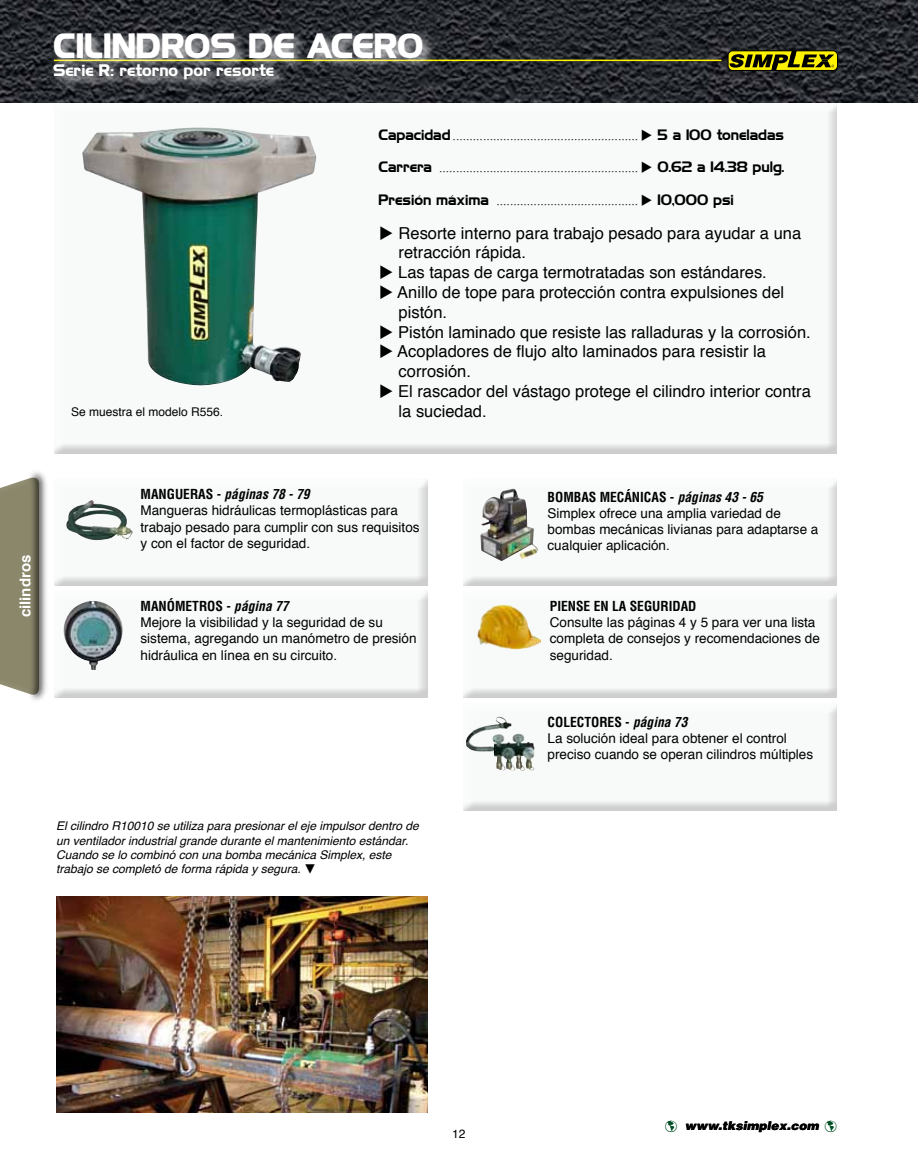
<style>
.page{position:relative;width:918px;height:1174px;background:#fff}
.page>*{position:absolute;margin:0;border:0;box-sizing:border-box;transform-origin:0 0}
.t1{font:700 31.5px "Highland Gothic FLF";color:#fff}
.t2{font:16.5px/19.8px "Helvetica";color:#000}
.t3{font:700 15px "Highland Gothic FLF";color:#fff}
.t4{font:700 15px "Helvetica";color:#fff}
.t5{font:13.5px/16.2px "Helvetica";color:#000}
.t6{font:13.5px "Times New Roman";color:#000}
.t7{font:700 condensed 13.5px "Helvetica";color:#000}
.t8{font:italic 12px/14.4px "Helvetica";color:#000}
.t9{font:12px "Helvetica";color:#000}
.t10{font:italic 900 12px "Helvetica";color:#000}
.s1{font-family:"Highland Gothic FLF"}
.s2{font-weight:700;font-stretch:condensed}
.s3{font-weight:700;font-style:italic;font-stretch:condensed}
.s4{color:#005024}
</style>
<div class="page">
<div style="left:53px;top:102px;width:784px;height:352px;background:#f8fafa"></div>
<img style="left:0;top:0;width:918px;height:102px">
<div style="left:727px;top:50px;width:111px;height:21px;border:1px solid #000;border-radius:5px"></div>
<svg style="left:729px;top:51px;width:105px;height:20px;background:#867f00"></svg>
<hr style="left:54px;top:60px;width:667px;height:1px;background:#fff200">
<img style="left:82px;top:127px;width:235px;height:259px">
<img style="left:56px;top:897px;width:372px;height:216px">
<div style="left:51px;top:30px;width:384px;height:62px;background:#fff;opacity:.75"></div>
<div style="left:0;top:470px;width:37px;height:232px;background:#fff;opacity:.75"></div>
<div style="left:26px;top:469px;width:24px;height:235px;background:#000;opacity:.75"></div>
<div style="left:463px;top:478px;width:375px;height:108px;background:#000;opacity:.75"></div>
<img style="left:480px;top:489px;width:59px;height:72px">
<div style="left:53px;top:590px;width:376px;height:108px;background:#000;opacity:.75"></div>
<img style="left:61px;top:601px;width:63px;height:69px">
<div style="left:53px;top:477px;width:380px;height:118px;background:#000;opacity:.75"></div>
<img style="left:66px;top:500px;width:67px;height:41px">
<div style="left:463px;top:704px;width:375px;height:108px;background:#000;opacity:.75"></div>
<img style="left:466px;top:717px;width:34px;height:34px">
<div style="left:463px;top:590px;width:375px;height:108px;background:#000;opacity:.75"></div>
<img style="left:477px;top:604px;width:63px;height:46px">
<h1 class="t1" style="left:53px;top:23px;width:372px">CILINDROS DE ACERO</h1>
<p class="t3" style="left:53px;top:59px;width:222px">Serie R: retorno por resorte</p>
<p class="t9" style="left:71px;top:403px;width:154px">Se muestra el modelo R556.</p>
<p class="t6" style="left:378px;top:126px;width:407px"><span class="s1">Capacidad</span>....................................................... ◆ <span class="s1">5 a 100 toneladas</span></p>
<p class="t6" style="left:378px;top:159px;width:407px"><span class="s1">Carrera</span> ........................................................... ◆ <span class="s1">0.62 a 14.38 pulg.</span></p>
<p class="t6" style="left:378px;top:191px;width:357px"><span class="s1">Presión máxima</span> .......................................... ◆ <span class="s1">10,000 psi</span></p>
<p class="t2" style="left:399px;top:223px;width:404px;text-indent:-20px">◆ Resorte interno para trabajo pesado para ayudar a una retracción rápida.</p>
<p class="t2" style="left:379px;top:263px;width:389px">◆ Las tapas de carga termotratadas son estándares.</p>
<p class="t2" style="left:399px;top:283px;width:387px;text-indent:-20px">◆ Anillo de tope para protección contra expulsiones del pistón.</p>
<p class="t2" style="left:379px;top:322px;width:433px">◆ Pistón laminado que resiste las ralladuras y la corrosión.</p>
<p class="t2" style="left:399px;top:342px;width:369px;text-indent:-20px">◆ Acopladores de flujo alto laminados para resistir la corrosión.</p>
<p class="t2" style="left:399px;top:382px;width:414px;text-indent:-20px">◆ El rascador del vástago protege el cilindro interior contra la suciedad.</p>
<p class="t4" style="left:13px;top:617px;width:64px;rotate:-90deg">cilindros</p>
<p class="t5" style="left:141px;top:487px;width:281px"><span class="s2">MANGUERAS -</span> <span class="s3">páginas 78 - 79<br></span>Mangueras hidráulicas termoplásticas para trabajo pesado para cumplir con sus requisitos y con el factor de seguridad.</p>
<p class="t5" style="left:141px;top:598px;width:278px"><span class="s2">MANÓMETROS -</span> <span class="s3">página 77<br></span>Mejore la visibilidad y la seguridad de su sistema, agregando un manómetro de presión hidráulica en línea en su circuito.</p>
<p class="t8" style="left:56px;top:819px;width:364px">El cilindro R10010 se utiliza para presionar el eje impulsor dentro de un ventilador industrial grande durante el mantenimiento estándar.<br>Cuando se lo combinó con una bomba mecánica Simplex, este trabajo se completó de forma rápida y segura. ▼</p>
<p class="t5" style="left:548px;top:489px;width:272px"><span class="s2">BOMBAS MECÁNICAS -</span> <span class="s3">páginas 43 - 65<br></span>Simplex ofrece una amplia variedad de bombas mecánicas livianas para adaptarse a cualquier aplicación.</p>
<p class="t7" style="left:550px;top:598px;width:148px">PIENSE EN LA SEGURIDAD</p>
<p class="t5" style="left:550px;top:615px;width:272px">Consulte las páginas 4 y 5 para ver una lista completa de consejos y recomendaciones de seguridad.</p>
<p class="t5" style="left:548px;top:715px;width:267px"><span class="s2">COLECTORES -</span> <span class="s3">página 73<br></span>La solución ideal para obtener el control preciso cuando se operan cilindros múltiples</p>
<p class="t9" style="left:452px;top:1124px;width:15px">12</p>
<p class="t10" style="left:665px;top:1117px;width:173px"><span class="s4">☑</span> www.tksimplex.com <span class="s4">☑</span></p>
</div>
